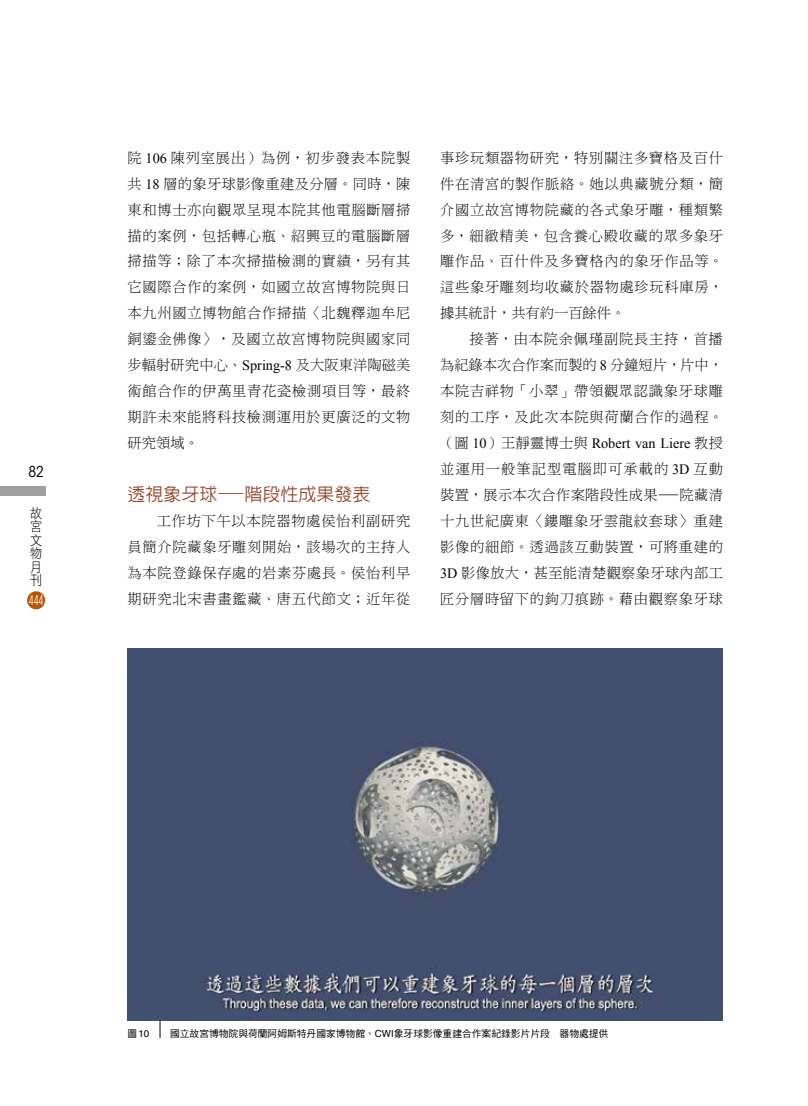
<style>
.page{position:relative;width:808px;height:1106px;background:#fff}
.page>*{position:absolute;margin:0;border:0;box-sizing:border-box;transform-origin:0 0}
.t1{font:500 18px "AR Hei B5";color:#954025}
.t2{font:condensed 15px "ITC Avant Garde Std";color:#000}
.t3{font:14.25px/26px "DF Ming Std W3";letter-spacing:.05em;color:#000;text-align:justify}
.t4{font:14.25px "Times New Roman";color:#000}
.t5{font:13.5px/13.5px "DF Hei Std W3";color:#000;scale:.9 1}
.t6{font:condensed 13.5px "ITC Avant Garde Std";color:#fff;scale:.7 1}
.t7{font:9.75px "DF Hei Std W5";color:#000}
.t8{font:9.75px "Helvetica";color:#000}
.s1{font-family:"Times New Roman"}
.s2{font-family:"DF Hei Std W3";font-weight:400}
.s3{font-family:"DF Ming Std W3"}
.s4{font-family:"DF Hei Std W3"}
.s5{font-family:"DF Hei Std W5"}
.s6{font-family:"Helvetica"}
</style>
<div class="page">
<div style="left:27px;top:591px;width:18px;height:18px;background:#bb5400;border-radius:50%"></div>
<div style="left:0;top:487px;width:46px;height:9px;background:#9fa0a0"></div>
<hr style="left:160px;top:941px;width:1px;height:96px;background:#000">
<img style="left:128px;top:648px;width:595px;height:372px">
<p class="t2" style="left:28px;top:463px;width:17px">82</p>
<p class="t5" style="left:30px;top:506px;width:15px">故宮文物月刊</p>
<p class="t6" style="left:29px;top:592px;width:23px">444</p>
<p class="t3" style="left:128px;top:144px;width:284px">院 <span class="s1">106</span> 陳列室展出）為例，初步發表本院製共 <span class="s1">18</span> 層的象牙球影像重建及分層。同時，陳東和博士亦向觀眾呈現本院其他電腦斷層掃描的案例，包括轉心瓶、紹興豆的電腦斷層掃描等；除了本次掃描檢測的實績，另有其它國際合作的案例，如國立故宮博物院與日本九州國立博物館合作掃描〈北魏釋迦牟尼銅鎏金佛像〉，及國立故宮博物院與國家同步輻射研究中心、<span class="s1">Spring-8</span> 及大阪東洋陶磁美術館合作的伊萬里青花瓷檢測項目等，最終期許未來能將科技檢測運用於更廣泛的文物研究領域。</p>
<p class="t1" style="left:128px;top:485px;width:244px">透視象牙球<span class="s2">—</span>階段性成果發表</p>
<p class="t3" style="left:128px;top:508px;width:284px">　　工作坊下午以本院器物處侯怡利副研究員簡介院藏象牙雕刻開始，該場次的主持人為本院登錄保存處的岩素芬處長。侯怡利早期研究北宋書畫鑑藏、唐五代節文；近年從</p>
<p class="t3" style="left:440px;top:144px;width:284px;text-align:left">事珍玩類器物研究，特別關注多寶格及百什件在清宮的製作脈絡。她以典藏號分類，簡介國立故宮博物院藏的各式象牙雕，種類繁多，細緻精美，包含養心殿收藏的眾多象牙雕作品、百什件及多寶格內的象牙作品等。這些象牙雕刻均收藏於器物處珍玩科庫房，據其統計，共有約一百餘件。<br>　　接著，由本院余佩瑾副院長主持，首播為紀錄本次合作案而製的 <span class="s1">8</span> 分鐘短片，片中，本院吉祥物「小翠」帶領觀眾認識象牙球雕刻的工序，及此次本院與荷蘭合作的過程。</p>
<p class="t4" style="left:440px;top:434px;width:284px"><span class="s3">（圖</span> 10<span class="s3">）王靜靈博士與</span> Robert van Liere <span class="s3">教授</span></p>
<p class="t3" style="left:440px;top:456px;width:284px">並運用一般筆記型電腦即可承載的 <span class="s1">3D</span> 互動裝置，展示本次合作案階段性成果<span class="s4">—</span>院藏清十九世紀廣東〈鏤雕象牙雲龍紋套球〉重建影像的細節。透過該互動裝置，可將重建的<span class="s1">3D</span> 影像放大，甚至能清楚觀察象牙球內部工匠分層時留下的鉤刀痕跡。藉由觀察象牙球</p>
<p class="t8" style="left:128px;top:1028px;width:23px"><span class="s5">圖</span>10</p>
<p class="t7" style="left:170px;top:1028px;width:440px">國立故宮博物院與荷蘭阿姆斯特丹國家博物館、<span class="s6">CWI</span>象牙球影像重建合作案紀錄影片片段　器物處提供</p>
</div>
